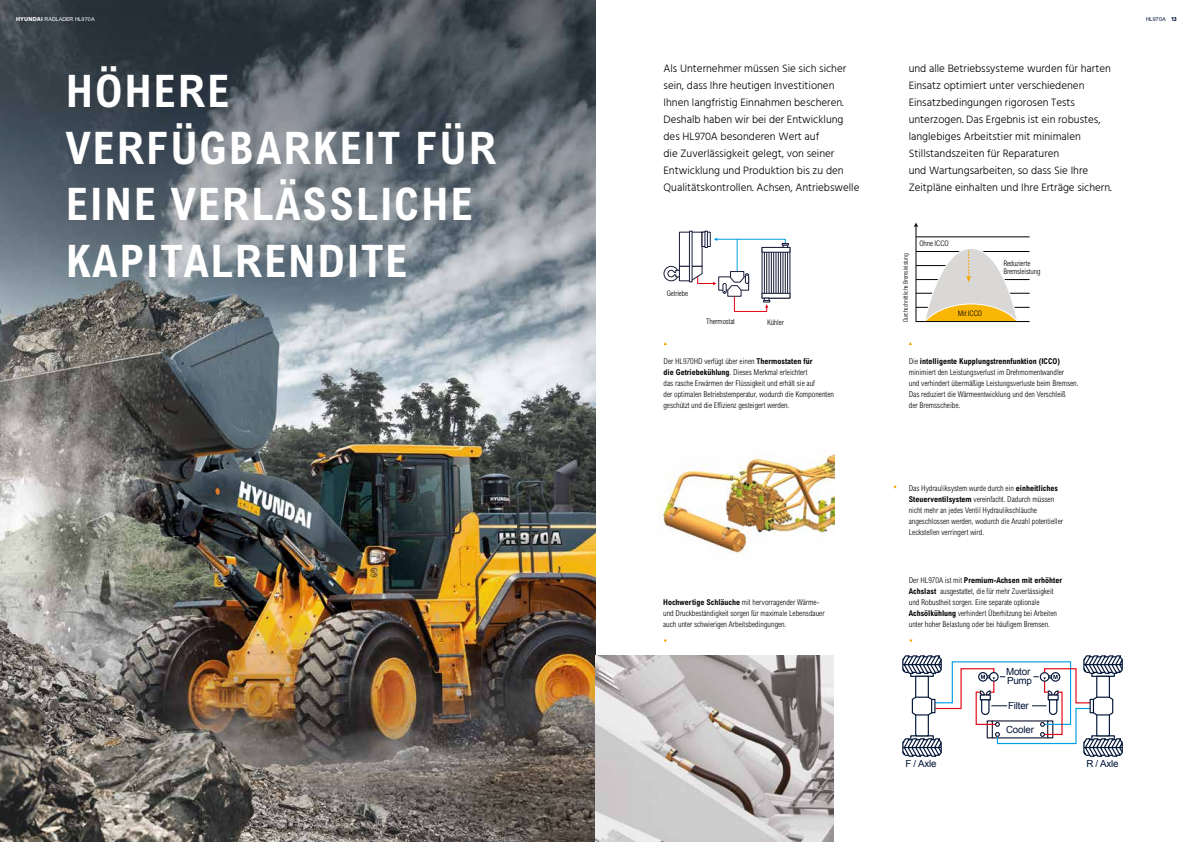
<style>
.page{position:relative;width:1191px;height:842px;background:#fff}
.page>*{position:absolute;margin:0;border:0;box-sizing:border-box;transform-origin:0 0}
.t1{font:700 condensed 44.9px/56.7px "Arial";letter-spacing:.04em;color:#fff}
.t2{font:300 11px/17px "Hind";color:#000}
.t3{font:9.8px/9px "Arial";letter-spacing:-.02em;color:#001437}
.t4{font:300 condensed 8px/11px "Arial";color:#000}
.t5{font:300 condensed 7.7px/7.7px "Arial";letter-spacing:-.015em;color:#000}
.t6{font:300 condensed 6.4px "Arial";letter-spacing:-.015em;color:#000}
.t7{font:6px "Arial MT Light";letter-spacing:.02em;color:#fff}
.t8{font:6px "Arial MT Light";letter-spacing:.02em;color:#001437}
.s1{font-family:"Hind";font-weight:700}
.s2{font-weight:700}
</style>
<div class="page">
<img style="left:658px;top:454px;width:176px;height:100px">
<img style="left:0;top:232px;width:595px;height:610px">
<svg style="left:0;top:0;width:595px;height:232px;background:#545d66"></svg>
<svg style="left:902px;top:655px;width:221px;height:102px"></svg>
<svg style="left:913px;top:222px;width:117px;height:100px"></svg>
<hr style="left:736px;top:239px;width:1px;height:33px;background:#009fe3">
<div style="left:718px;top:276px;width:31px;height:15px;border:1px solid #1a1c3a"></div>
<div style="left:722px;top:283px;width:4px;height:11px;border:1px solid #1a1c3a;border-radius:2px"></div>
<svg style="left:763px;top:253px;width:24px;height:40px"></svg>
<div style="left:761px;top:247px;width:29px;height:6px;border:1px solid #1a1c3a"></div>
<div style="left:761px;top:293px;width:29px;height:5px;border:1px solid #1a1c3a"></div>
<hr style="left:764px;top:252px;width:1px;height:41px;background:#1a1c3a">
<hr style="left:766px;top:252px;width:1px;height:41px;background:#1a1c3a">
<hr style="left:768px;top:252px;width:1px;height:41px;background:#1a1c3a">
<hr style="left:771px;top:252px;width:1px;height:41px;background:#1a1c3a">
<hr style="left:773px;top:252px;width:1px;height:41px;background:#1a1c3a">
<hr style="left:775px;top:252px;width:1px;height:41px;background:#1a1c3a">
<hr style="left:778px;top:252px;width:1px;height:41px;background:#1a1c3a">
<hr style="left:780px;top:252px;width:1px;height:41px;background:#1a1c3a">
<hr style="left:782px;top:252px;width:1px;height:41px;background:#1a1c3a">
<hr style="left:785px;top:252px;width:1px;height:41px;background:#1a1c3a">
<hr style="left:787px;top:252px;width:1px;height:41px;background:#1a1c3a">
<svg style="left:714px;top:238px;width:75px;height:10px"></svg>
<svg style="left:723px;top:271px;width:47px;height:41px"></svg>
<div style="left:679px;top:232px;width:23px;height:35px;border:1px solid #1a1c3a"></div>
<div style="left:689px;top:231px;width:3px;height:51px;border:1px solid #1a1c3a"></div>
<div style="left:701px;top:232px;width:9px;height:15px;border:1px solid #1a1c3a"></div>
<div style="left:704px;top:231px;width:4px;height:17px;border:1px solid #1a1c3a"></div>
<div style="left:663px;top:266px;width:16px;height:15px;border:1px solid #1a1c3a;border-radius:50%"></div>
<svg style="left:667px;top:266px;width:49px;height:19px"></svg>
<img style="left:595px;top:655px;width:238px;height:187px">
<p class="t7" style="left:16px;top:16px;width:80px"><span class="s1">HYUNDAI</span> RADLADER HL970A</p>
<p class="t8" style="left:1146px;top:16px;width:32px">HL970A <span class="s1">13</span></p>
<h1 class="t1" style="left:66px;top:63px;width:432px">HÖHERE<br>VERFÜGBARKEIT FÜR<br>EINE VERLÄSSLICHE<br>KAPITALRENDITE</h1>
<p class="t2" style="left:663px;top:60px;width:197px">Als Unternehmer müssen Sie sich sicher sein, dass Ihre heutigen Investitionen Ihnen langfristig Einnahmen bescheren.<br>Deshalb haben wir bei der Entwicklung des HL970A besonderen Wert auf<br>die Zuverlässigkeit gelegt, von seiner Entwicklung und Produktion bis zu den Qualitätskontrollen. Achsen, Antriebswelle</p>
<p class="t2" style="left:908px;top:60px;width:205px">und alle Betriebssysteme wurden für harten Einsatz optimiert unter verschiedenen Einsatzbedingungen rigorosen Tests unterzogen. Das Ergebnis ist ein robustes, langlebiges Arbeitstier mit minimalen Stillstandszeiten für Reparaturen<br>und Wartungsarbeiten, so dass Sie Ihre Zeitpläne einhalten und Ihre Erträge sichern.</p>
<p class="t5" style="left:667px;top:290px;width:23px">Getriebe</p>
<p class="t5" style="left:706px;top:317px;width:30px">Thermostat</p>
<p class="t5" style="left:767px;top:319px;width:18px">Kühler</p>
<p class="t4" style="left:663px;top:356px;width:172px">Der HL970HD verfügt über einen <span class="s2">Thermostaten für<br>die Getriebekühlung</span>. Dieses Merkmal erleichtert<br>das rasche Erwärmen der Flüssigkeit und erhält sie auf<br>der optimalen Betriebstemperatur, wodurch die Komponenten geschützt und die Effizienz gesteigert werden.</p>
<p class="t4" style="left:663px;top:597px;width:163px"><span class="s2">Hochwertige Schläuche</span> mit hervorragender Wärme&shy;und Druckbeständigkeit sorgen für maximale Lebensdauer auch unter schwierigen Arbeitsbedingungen.</p>
<p class="t6" style="left:902px;top:322px;width:71px;rotate:-90deg">Durchschnittliche Bremsleistung</p>
<p class="t5" style="left:919px;top:240px;width:31px">Ohne ICCO</p>
<p class="t5" style="left:957px;top:310px;width:26px">Mit ICCO</p>
<p class="t5" style="left:1003px;top:259px;width:38px">Reduzierte<br>Bremsleistung</p>
<p class="t4" style="left:909px;top:356px;width:171px">Die <span class="s2">intelligente Kupplungstrennfunktion (ICCO) </span>minimiert den Leistungsverlust im Drehmomentwandler<br>und verhindert übermäßige Leistungsverluste beim Bremsen.<br>Das reduziert die Wärmeentwicklung und den Verschleiß<br>der Bremsscheibe.</p>
<p class="t4" style="left:908px;top:483px;width:156px">Das Hydrauliksystem wurde durch ein <span class="s2">einheitliches Steuerventilsystem</span> vereinfacht. Dadurch müssen nicht mehr an jedes Ventil Hydraulikschläuche angeschlossen werden, wodurch die Anzahl potentieller Leckstellen verringert wird.</p>
<p class="t4" style="left:908px;top:575px;width:155px">Der HL970A ist mit <span class="s2">Premium-Achsen mit erhöhter Achslast</span> ausgestattet, die für mehr Zuverlässigkeit und Robustheit sorgen. Eine separate optionale <span class="s2">Achsölkühlung</span> verhindert Überhitzung bei Arbeiten unter hoher Belastung oder bei häufigem Bremsen.</p>
<p class="t3" style="left:1006px;top:667px;width:28px">Motor<br>Pump</p>
<p class="t3" style="left:1006px;top:725px;width:30px">Cooler</p>
<p class="t3" style="left:1008px;top:701px;width:22px">Filter</p>
<p class="t3" style="left:905px;top:759px;width:32px">F / Axle</p>
<p class="t3" style="left:1086px;top:759px;width:34px">R / Axle</p>
</div>
